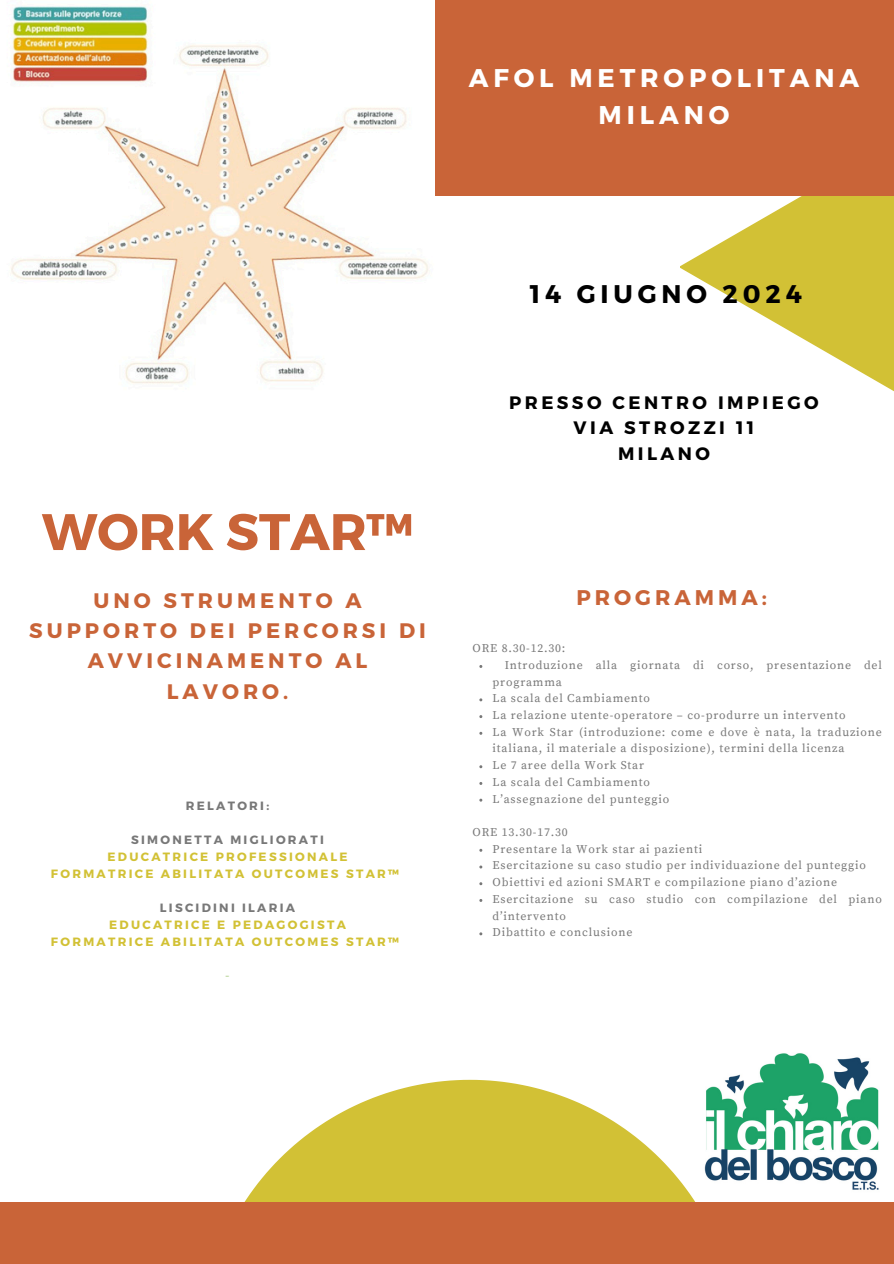
<style>
.page{position:relative;width:894px;height:1264px;background:#fff}
.page>*{position:absolute;margin:0;border:0;box-sizing:border-box;transform-origin:0 0}
.t1{font:700 51.3px "Montserrat";color:#c96438}
.t2{font:700 25.65px/37.2px "Montserrat";letter-spacing:.19em;color:#fff;text-align:center}
.t3{font:700 25.5px "Montserrat";letter-spacing:.19em;color:#000}
.t4{font:700 21.15px "Montserrat";letter-spacing:.19em;color:#c96438}
.t5{font:700 21px/30.3px "Montserrat";letter-spacing:.19em;color:#c96438;text-align:center}
.t6{font:700 18px/25.8px "Montserrat";letter-spacing:.19em;color:#000;text-align:center}
.t7{font:700 12px/17px "Montserrat";letter-spacing:.19em;color:#d2c135;text-align:center}
.t8{font:700 12px "Montserrat";letter-spacing:.19em;color:#787878}
.t9{font:700 12px "Montserrat";color:#c8deaf}
.t10{font:11.85px/16.6px "Source Serif Pro";letter-spacing:.07em;color:#787878}
.s1{color:#787878}
</style>
<div class="page">
<svg style="left:680px;top:195px;width:213px;height:196px;fill:#d2c135"></svg>
<svg style="left:245px;top:1079px;width:450px;height:122px;fill:#d2c135"></svg>
<div style="left:0;top:0;width:893px;height:195px;background:#c96438"></div>
<div style="left:0;top:1201px;width:893px;height:62px;background:#c96438"></div>
<img style="left:0;top:0;width:434px;height:384px">
<img style="left:704px;top:1053px;width:175px;height:137px">
<h2 class="t2" style="left:468px;top:58px;width:391px">AFOL METROPOLITANA<br>MILANO</h2>
<h2 class="t1" style="left:42px;top:498px;width:373px">WORK STAR™</h2>
<p class="t5" style="left:29px;top:584px;width:398px">UNO STRUMENTO A<br>SUPPORTO DEI PERCORSI DI<br>AVVICINAMENTO AL<br>LAVORO.</p>
<p class="t8" style="left:186px;top:797px;width:85px">RELATORI:</p>
<h6 class="t7" style="left:51px;top:830px;width:349px"><span class="s1">SIMONETTA MIGLIORATI<br></span>EDUCATRICE PROFESSIONALE<br>FORMATRICE ABILITATA OUTCOMES STAR™</h6>
<p class="t7" style="left:51px;top:898px;width:349px"><span class="s1">LISCIDINI ILARIA<br></span>EDUCATRICE E PEDAGOGISTA<br>FORMATRICE ABILITATA OUTCOMES STAR™</p>
<p class="t9" style="left:225px;top:967px;width:6px">-</p>
<p class="t3" style="left:529px;top:277px;width:273px">14 GIUGNO 2024</p>
<p class="t6" style="left:509px;top:388px;width:311px">PRESSO CENTRO IMPIEGO<br>VIA STROZZI 11<br>MILANO</p>
<h4 class="t4" style="left:576px;top:583px;width:192px">PROGRAMMA:</h4>
<h1 class="t10" style="left:472px;top:640px;width:94px">ORE 8.30-12.30:</h1>
<h3 class="t10" style="left:492px;top:657px;width:391px;text-indent:12px">Introduzione alla giornata di corso, presentazione del programma</h3>
<h5 class="t10" style="left:492px;top:690px;width:159px">La scala del Cambiamento</h5>
<h5 class="t10" style="left:492px;top:707px;width:354px">La relazione utente-operatore – co-produrre un intervento</h5>
<h5 class="t10" style="left:492px;top:724px;width:391px">La Work Star (introduzione: come e dove è nata, la traduzione italiana, il materiale a disposizione), termini della licenza</h5>
<h5 class="t10" style="left:492px;top:757px;width:153px">Le 7 aree della Work Star</h5>
<h3 class="t10" style="left:492px;top:774px;width:159px">La scala del Cambiamento</h3>
<h6 class="t10" style="left:492px;top:790px;width:178px">L’assegnazione del punteggio</h6>
<p class="t10" style="left:472px;top:824px;width:97px">ORE 13.30-17.30</p>
<p class="t10" style="left:492px;top:841px;width:211px">Presentare la Work star ai pazienti</p>
<p class="t10" style="left:492px;top:857px;width:375px">Esercitazione su caso studio per individuazione del punteggio</p>
<p class="t10" style="left:492px;top:874px;width:346px">Obiettivi ed azioni SMART e compilazione piano d’azione</p>
<p class="t10" style="left:492px;top:891px;width:391px">Esercitazione su caso studio con compilazione del piano d’intervento</p>
<p class="t10" style="left:492px;top:924px;width:141px">Dibattito e conclusione</p>
</div>
